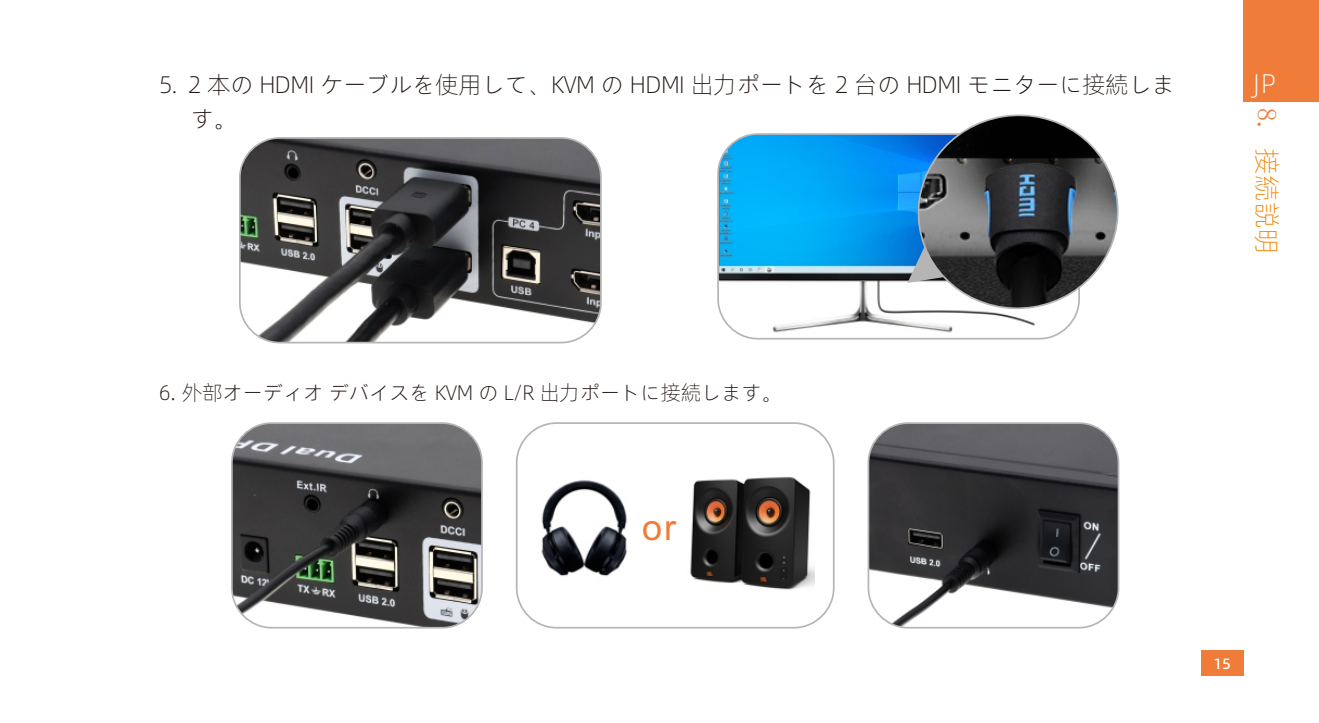
<style>
.page{position:relative;width:1319px;height:723px;background:#fff}
.page>*{position:absolute;margin:0;border:0;box-sizing:border-box;transform-origin:0 0}
.t1{font:36px "Arial";color:#ef7c38}
.t2{font:27px "Alibaba Pu Hui Ti 2 35 Thin";color:#f08300}
.t3{font:27px "Alibaba Pu Hui Ti 2 35 Thin";color:#fff}
.t4{font:24px/33.6px "Alibaba Pu Hui Ti 2 35 Thin";letter-spacing:-.025em;color:#231916}
.t5{font:21px "Alibaba Pu Hui Ti 2 35 Thin";letter-spacing:-.025em;color:#231916}
.t6{font:15px "Alibaba Pu Hui Ti 2 65 Medium";color:#fff}
.s1{font-family:"Sim Sun";color:#ef7c38}
.s2{font-size:24px}
</style>
<div class="page">
<img style="left:240px;top:138px;width:361px;height:205px;border-radius:40px">
<div style="left:239px;top:137px;width:362px;height:206px;border:2px solid #b5b5b6;border-radius:40px"></div>
<img style="left:541px;top:480px;width:87px;height:96px">
<img style="left:690px;top:476px;width:124px;height:114px">
<div style="left:515px;top:422px;width:319px;height:206px;border:2px solid #b5b5b6;border-radius:40px"></div>
<img style="left:232px;top:423px;width:250px;height:205px;border-radius:40px">
<div style="left:231px;top:422px;width:252px;height:206px;border:2px solid #b5b5b6;border-radius:40px"></div>
<img style="left:868px;top:423px;width:250px;height:205px;border-radius:40px">
<div style="left:867px;top:422px;width:252px;height:206px;border:2px solid #b5b5b6;border-radius:40px"></div>
<div style="left:1243px;top:0;width:75px;height:102px;background:#ef7c38"></div>
<div style="left:1200px;top:651px;width:43px;height:25px;background:#ef7c38"></div>
<img style="left:718px;top:134px;width:360px;height:205px;border-radius:40px">
<div style="left:717px;top:133px;width:362px;height:206px;border:2px solid #b5b5b6;border-radius:40px"></div>
<svg style="left:907px;top:192px;width:2px;height:91px"></svg>
<svg style="left:909px;top:114px;width:210px;height:204px"></svg>
<p class="t4" style="left:190px;top:68px;width:985px;text-indent:-31px">5. 2 本の HDMI ケーブルを使用して、KVM の HDMI 出力ポートを 2 台の HDMI モニターに接続します。</p>
<p class="t3" style="left:1253px;top:70px;width:24px">JP</p>
<p class="t2" style="left:1280px;top:108px;width:148px;rotate:90deg"><span class="s1">8.</span> 接続説明</p>
<p class="t5" style="left:159px;top:382px;width:624px">6<span class="s2">.</span> 外部オーディオ デバイスを KVM の L/R 出力ポートに接続します。</p>
<h1 class="t1" style="left:642px;top:514px;width:36px">or</h1>
<p class="t6" style="left:1213px;top:656px;width:19px">15</p>
</div>
